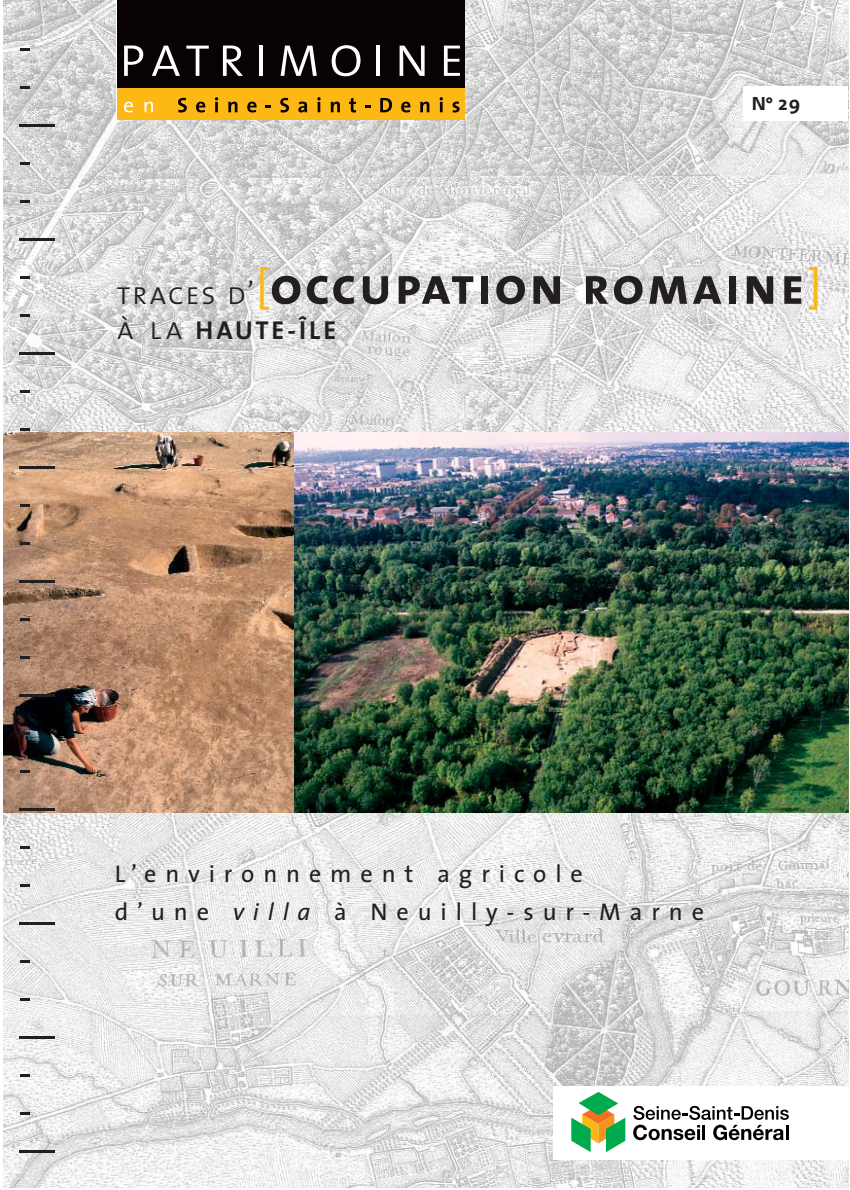
<style>
.page{position:relative;width:850px;height:1190px;background:#fff}
.page>*{position:absolute;margin:0;border:0;box-sizing:border-box;transform-origin:0 0}
.t1{font:53px "The Sans Bold Caps";letter-spacing:.045em;color:#231f20}
.t2{font:26px "The Sans Bold Caps";letter-spacing:.11em;color:#231f20}
.t3{font:24.2px/38px "The Sans";letter-spacing:.37em;color:#231f20}
.t4{font:700 18px "Univers";color:#231f20}
.s1{font-family:"The Sans";font-size:20px}
.s2{font-family:"The Sans Light Caps";font-size:32px}
.s3{font-family:"The Sans";font-size:44px;color:#fdb813}
.s4{font-style:italic}
</style>
<div class="page">
<img style="left:3px;top:0;width:845px;height:1188px">
<img style="left:3px;top:432px;width:291px;height:380px">
<div style="left:743px;top:86px;width:105px;height:35px;background:#fff"></div>
<img style="left:294px;top:432px;width:554px;height:380px">
<div style="left:553px;top:1086px;width:295px;height:73px;background:#fff"></div>
<svg style="left:571px;top:1092px;width:54px;height:60px"></svg>
<svg style="left:633px;top:1106px;width:156px;height:34px"></svg>
<hr style="left:786px;top:1125px;width:3px;height:15px;background:#000">
<svg style="left:21px;top:48px;width:9px;height:3px"></svg>
<svg style="left:21px;top:86px;width:9px;height:3px"></svg>
<hr style="left:19px;top:124px;width:36px;height:3px;background:#231f20">
<svg style="left:21px;top:162px;width:9px;height:3px"></svg>
<svg style="left:21px;top:200px;width:9px;height:3px"></svg>
<hr style="left:19px;top:238px;width:36px;height:3px;background:#231f20">
<svg style="left:21px;top:276px;width:9px;height:3px"></svg>
<svg style="left:21px;top:314px;width:9px;height:3px"></svg>
<hr style="left:19px;top:352px;width:36px;height:3px;background:#231f20">
<svg style="left:21px;top:390px;width:9px;height:3px"></svg>
<svg style="left:21px;top:428px;width:9px;height:3px"></svg>
<hr style="left:19px;top:466px;width:36px;height:3px;background:#231f20">
<svg style="left:21px;top:504px;width:9px;height:3px"></svg>
<svg style="left:21px;top:542px;width:9px;height:3px"></svg>
<hr style="left:19px;top:580px;width:36px;height:3px;background:#231f20">
<svg style="left:21px;top:618px;width:9px;height:3px"></svg>
<svg style="left:21px;top:656px;width:9px;height:3px"></svg>
<hr style="left:19px;top:694px;width:36px;height:3px;background:#231f20">
<svg style="left:21px;top:732px;width:9px;height:3px"></svg>
<svg style="left:21px;top:770px;width:9px;height:3px"></svg>
<hr style="left:19px;top:808px;width:36px;height:3px;background:#231f20">
<svg style="left:21px;top:846px;width:9px;height:3px"></svg>
<svg style="left:21px;top:884px;width:9px;height:3px"></svg>
<hr style="left:19px;top:922px;width:36px;height:3px;background:#231f20">
<svg style="left:21px;top:960px;width:9px;height:3px"></svg>
<svg style="left:21px;top:998px;width:9px;height:3px"></svg>
<hr style="left:19px;top:1036px;width:36px;height:3px;background:#231f20">
<svg style="left:21px;top:1074px;width:9px;height:3px"></svg>
<svg style="left:21px;top:1112px;width:9px;height:3px"></svg>
<hr style="left:19px;top:1150px;width:36px;height:3px;background:#231f20">
<div style="left:117px;top:88px;width:347px;height:32px;background:#fdb813"></div>
<div style="left:117px;top:0;width:347px;height:88px;background:#090204"></div>
<svg style="left:124px;top:46px;width:19px;height:30px"></svg>
<svg style="left:152px;top:46px;width:28px;height:30px"></svg>
<svg style="left:186px;top:46px;width:23px;height:30px"></svg>
<svg style="left:223px;top:46px;width:20px;height:30px"></svg>
<hr style="left:259px;top:46px;width:3px;height:30px;background:#fff">
<svg style="left:281px;top:46px;width:36px;height:30px"></svg>
<svg style="left:332px;top:45px;width:29px;height:31px"></svg>
<hr style="left:377px;top:46px;width:3px;height:30px;background:#fff">
<svg style="left:400px;top:46px;width:25px;height:30px"></svg>
<svg style="left:444px;top:46px;width:16px;height:30px"></svg>
<svg style="left:124px;top:102px;width:9px;height:10px"></svg>
<svg style="left:145px;top:102px;width:8px;height:10px"></svg>
<svg style="left:178px;top:98px;width:9px;height:15px"></svg>
<svg style="left:196px;top:102px;width:9px;height:11px"></svg>
<svg style="left:215px;top:97px;width:3px;height:15px"></svg>
<svg style="left:228px;top:102px;width:9px;height:10px"></svg>
<svg style="left:247px;top:102px;width:10px;height:11px"></svg>
<svg style="left:280px;top:98px;width:9px;height:15px"></svg>
<svg style="left:298px;top:102px;width:9px;height:11px"></svg>
<svg style="left:317px;top:97px;width:4px;height:15px"></svg>
<svg style="left:331px;top:102px;width:9px;height:10px"></svg>
<svg style="left:349px;top:98px;width:7px;height:15px"></svg>
<svg style="left:380px;top:98px;width:12px;height:14px"></svg>
<svg style="left:401px;top:102px;width:9px;height:11px"></svg>
<svg style="left:420px;top:102px;width:9px;height:10px"></svg>
<svg style="left:440px;top:97px;width:3px;height:15px"></svg>
<svg style="left:453px;top:102px;width:7px;height:11px"></svg>
<p class="t4" style="left:752px;top:97px;width:50px">N° <span class="s1">29</span></p>
<h1 class="t1" style="left:117px;top:255px;width:706px"><span class="s2">traces d’</span><span class="s3">[</span>occupation romaine<span class="s3">]</span></h1>
<p class="t2" style="left:117px;top:315px;width:221px"><span class="s2">à la</span> HAUTE-ÎLE</p>
<p class="t3" style="left:115px;top:857px;width:591px">L’environnement agricole<br>d’une <span class="s4">villa</span> à Neuilly-sur-Marne</p>
</div>
